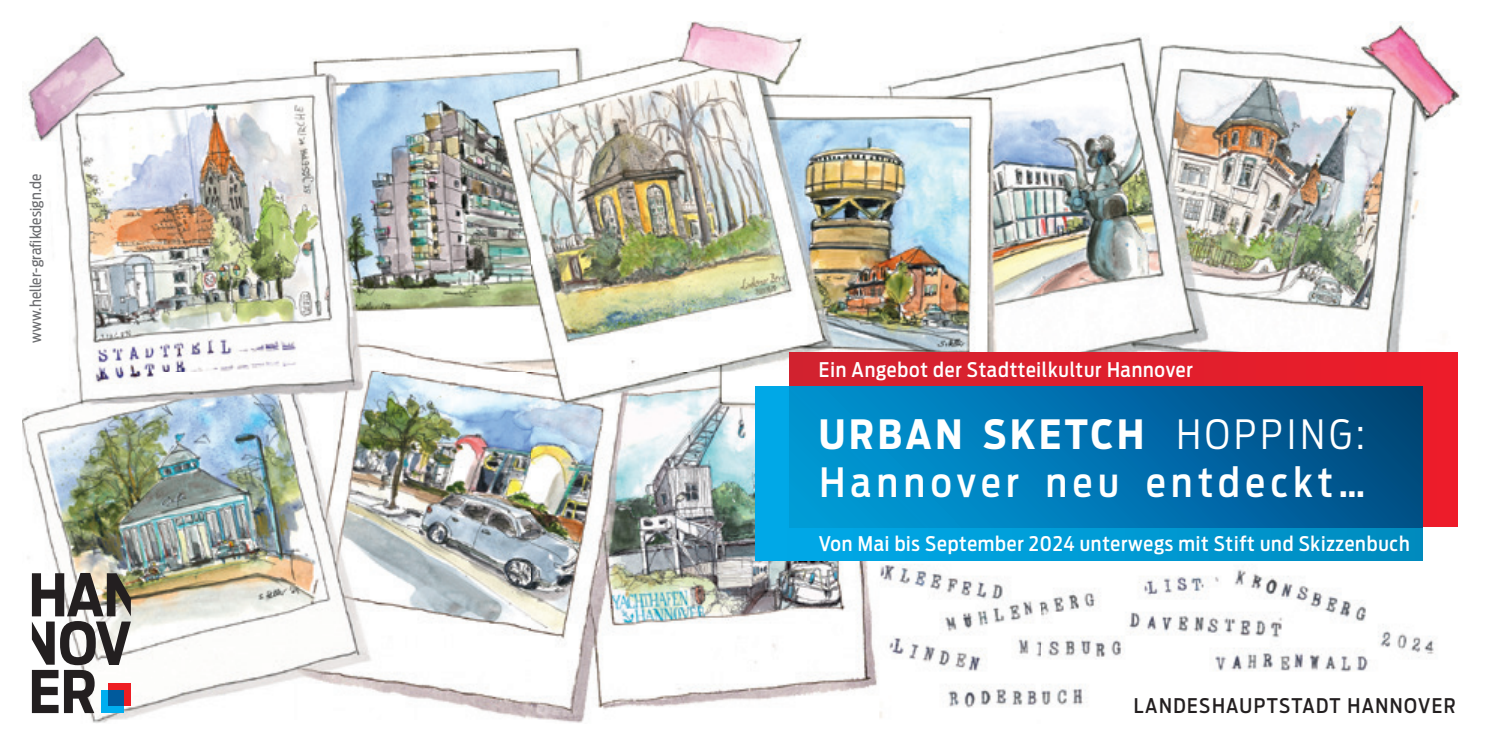
<style>
.page{position:relative;width:1489px;height:745px;background:#fff}
.page>*{position:absolute;margin:0;border:0;box-sizing:border-box;transform-origin:0 0}
.t1{font:500 40px/47.5px "Antenna Cond";letter-spacing:.14em;color:#fff}
.t2{font:500 20px "Antenna Cond";letter-spacing:.04em;color:#fff}
.t3{font:500 20px "Antenna Cond";letter-spacing:.075em;color:#231f20}
.t4{font:15px "Antenna Cond";letter-spacing:.01em;color:#6c6d70}
.s1{font-weight:700}
.s2{font-weight:300}
</style>
<div class="page">
<img style="left:22px;top:22px;width:1440px;height:700px">
<svg style="left:32px;top:572px;width:99px;height:140px"></svg>
<div style="left:755px;top:386px;width:667px;height:174px;background:linear-gradient(to right,#00aaea,#008cbf)"></div>
<div style="left:789px;top:352px;width:667px;height:174px;background:linear-gradient(to right,#d02230,#ed1c2a)"></div>
<svg style="left:789px;top:386px;width:633px;height:141px;background:#0071ac"></svg>
<p class="t4" style="left:27px;top:342px;width:170px;rotate:-90deg">www.heller-grafikdesign.de</p>
<p class="t2" style="left:819px;top:358px;width:375px">Ein Angebot der Stadtteilkultur Hannover</p>
<h1 class="t1" style="left:819px;top:411px;width:548px"><span class="s1">URBAN SKETCH</span> <span class="s2">HOPPING:<br></span>Hannover neu entdeckt…</h1>
<p class="t2" style="left:819px;top:531px;width:592px">Von Mai bis September 2024 unterwegs mit Stift und Skizzenbuch</p>
<p class="t3" style="left:1133px;top:693px;width:323px">LANDESHAUPTSTADT HANNOVER</p>
</div>
